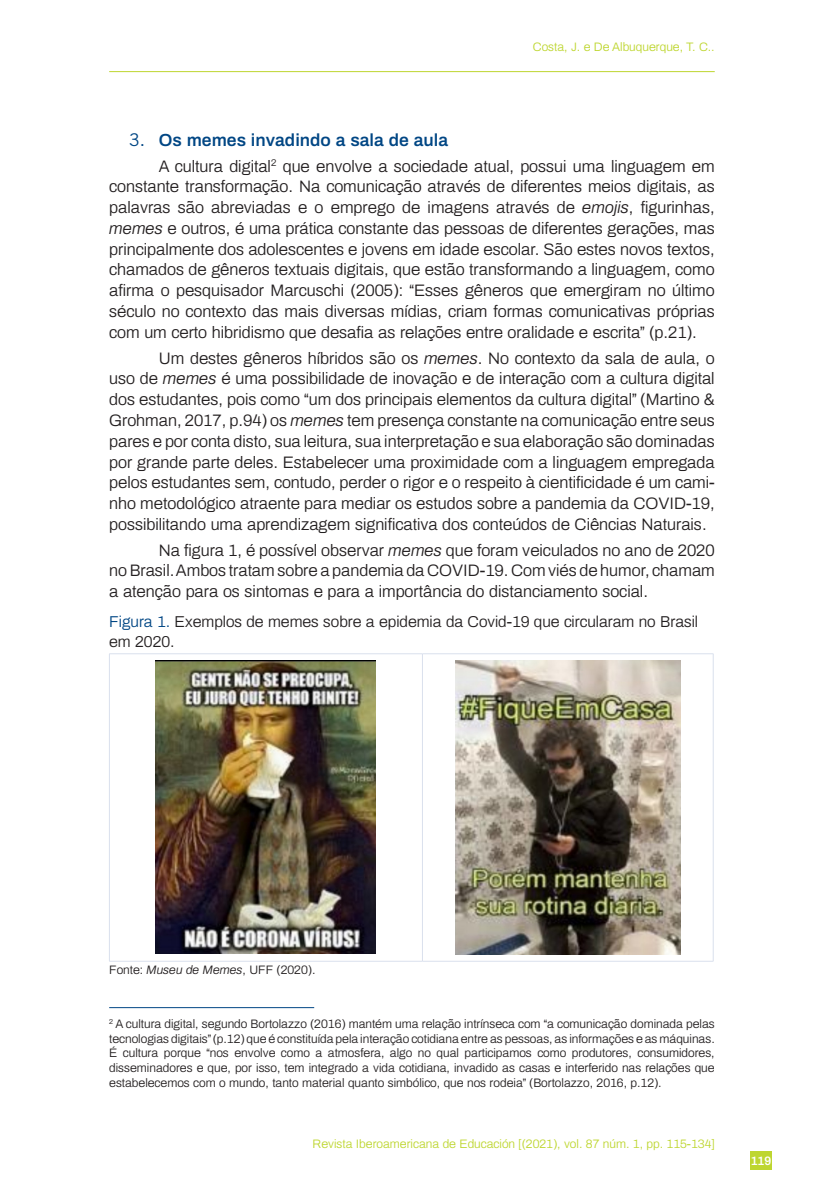
<style>
.page{position:relative;width:819px;height:1191px;background:#fff}
.page>*{position:absolute;margin:0;border:0;box-sizing:border-box;transform-origin:0 0}
.t1{font:600 17.5px "Archivo";color:#004684}
.RIE_Texto{font:300 16.62px/20.8px "Archivo";color:#231f20;text-align:justify}
.RIE_TítuloTabla_2{font:300 15.75px/19.6px "Archivo";color:#231f20}
.RIE_NotasPie1{font:300 12.25px/14.7px "Archivo";color:#231f20;text-align:justify}
.t2{font:300 12.25px "Archivo";color:#bed630}
.RIE_Fuente{font:300 12.25px "Archivo";color:#231f20}
.t3{font:600 12.25px "Archivo";color:#fff}
.s1{font-family:"Trade Gothic";font-weight:400}
.s2{font-style:italic}
.s3{color:#004684}
</style>
<div class="page">
<hr style="left:109px;top:71px;width:605px;height:1px;background:#bed630">
<div style="left:750px;top:1151px;width:21px;height:19px;background:#bed630"></div>
<hr style="left:109px;top:653px;width:313px;height:1px;background:#dae0ed">
<hr style="left:109px;top:654px;width:1px;height:307px;background:#dae0ed">
<hr style="left:422px;top:653px;width:291px;height:1px;background:#dae0ed">
<hr style="left:422px;top:654px;width:1px;height:307px;background:#dae0ed">
<hr style="left:713px;top:654px;width:1px;height:307px;background:#dae0ed">
<hr style="left:109px;top:961px;width:313px;height:1px;background:#dae0ed">
<hr style="left:422px;top:961px;width:291px;height:1px;background:#dae0ed">
<img style="left:156px;top:661px;width:220px;height:292px">
<img style="left:455px;top:661px;width:225px;height:293px">
<hr style="left:109px;top:1007px;width:205px;height:1px;background:#004684">
<p class="t2" style="left:533px;top:38px;width:183px">Costa, J. e De Albuquerque, T. C..</p>
<p class="t1" style="left:129px;top:127px;width:320px"><span class="s1">3.</span> Os memes invadindo a sala de aula</p>
<p class="RIE_Texto" style="left:109px;top:154px;width:607px;text-indent:50px">A cultura digital<sup>2</sup> que envolve a sociedade atual, possui uma linguagem em constante transformação. Na comunicação através de diferentes meios digitais, as palavras são abreviadas e o emprego de imagens através de <span class="s2">emojis</span>, figurinhas, <span class="s2">memes</span> e outros, é uma prática constante das pessoas de diferentes gerações, mas principalmente dos adolescentes e jovens em idade escolar. São estes novos textos, chamados de gêneros textuais digitais, que estão transformando a linguagem, como afirma o pesquisador Marcuschi (2005): “Esses gêneros que emergiram no último século no contexto das mais diversas mídias, criam formas comunicativas próprias com um certo hibridismo que desafia as relações entre oralidade e escrita” (p.21).</p>
<p class="RIE_Texto" style="left:109px;top:346px;width:607px;text-indent:50px">Um destes gêneros híbridos são os <span class="s2">memes</span>. No contexto da sala de aula, o uso de <span class="s2">memes</span> é uma possibilidade de inovação e de interação com a cultura digital dos estudantes, pois como “um dos principais elementos da cultura digital” (Martino &amp; Grohman, 2017, p.94) os <span class="s2">memes</span> tem presença constante na comunicação entre seus pares e por conta disto, sua leitura, sua interpretação e sua elaboração são dominadas por grande parte deles. Estabelecer uma proximidade com a linguagem empregada pelos estudantes sem, contudo, perder o rigor e o respeito à cientificidade é um cami&shy;nho metodológico atraente para mediar os estudos sobre a pandemia da COVID-19, possibilitando uma aprendizagem significativa dos conteúdos de Ciências Naturais.</p>
<p class="RIE_Texto" style="left:109px;top:538px;width:607px;text-indent:50px">Na figura 1, é possível observar <span class="s2">memes</span> que foram veiculados no ano de 2020 no Brasil. Ambos tratam sobre a pandemia da COVID-19. Com viés de humor, chamam a atenção para os sintomas e para a importância do distanciamento social.</p>
<p class="RIE_TítuloTabla_2" style="left:109px;top:610px;width:590px"><span class="s3">Figura 1.</span> Exemplos de memes sobre a epidemia da Covid-19 que circularam no Brasil em 2020.</p>
<p class="RIE_Fuente" style="left:109px;top:961px;width:208px">Fonte: <span class="s2">Museu de Memes</span>, UFF (2020).</p>
<p class="RIE_NotasPie1" style="left:109px;top:1015px;width:607px"><sup>2</sup> A cultura digital, segundo Bortolazzo (2016) mantém uma relação intrínseca com “a comunicação dominada pelas tecnologias digitais” (p.12) que é constituída pela interação cotidiana entre as pessoas, as informações e as máquinas.<br>É cultura porque “nos envolve como a atmosfera, algo no qual participamos como produtores, consumidores, disseminadores e que, por isso, tem integrado a vida cotidiana, invadido as casas e interferido nas relações que estabelecemos com o mundo, tanto material quanto simbólico, que nos rodeia” (Bortolazzo, 2016, p.12).</p>
<p class="t2" style="left:312px;top:1135px;width:403px">Revista Iberoamericana de Educación [(2021), vol. 87 núm. 1, pp. 115-134]</p>
<p class="t3" style="left:750px;top:1152px;width:22px">119</p>
</div>
